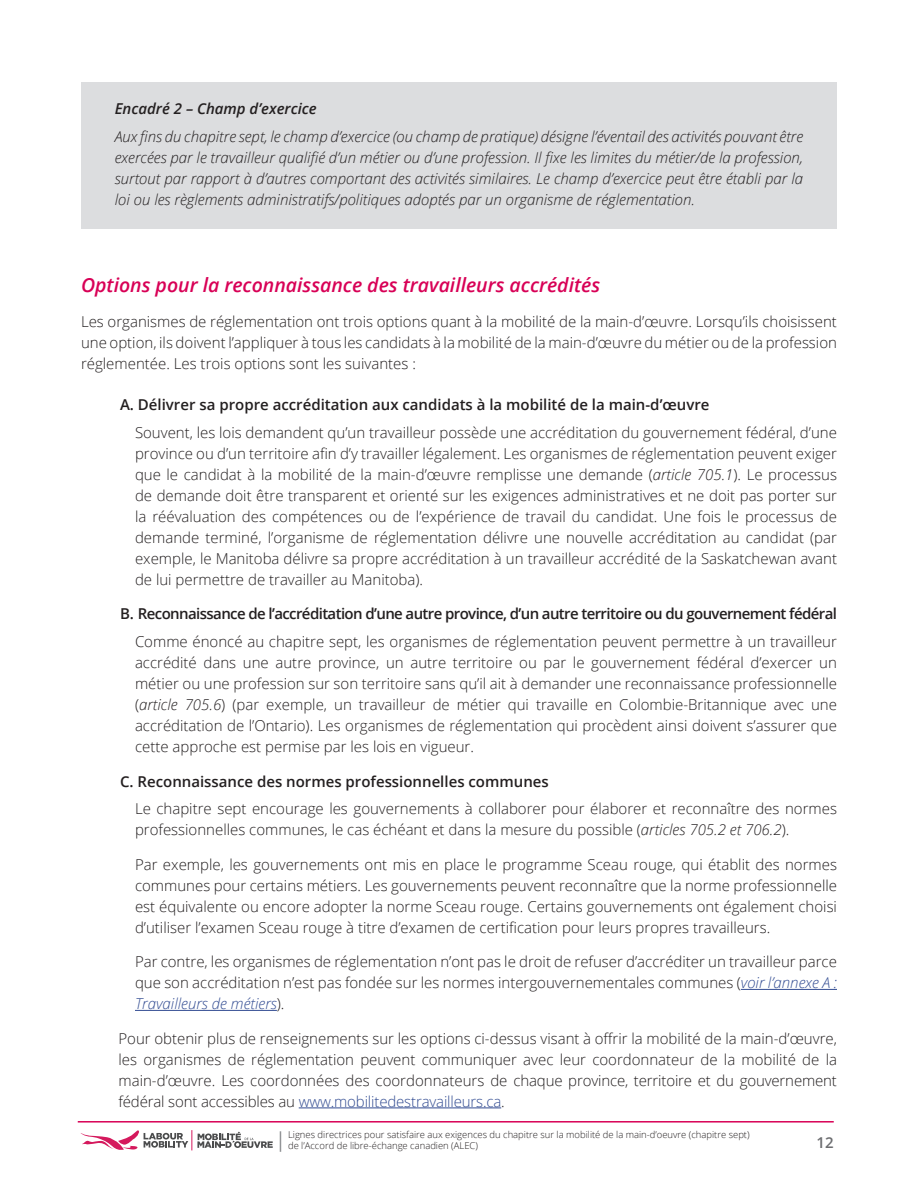
<style>
.page{position:relative;width:918px;height:1188px;background:#fff}
.page>*{position:absolute;margin:0;border:0;box-sizing:border-box;transform-origin:0 0}
.sous_titre{font:italic 600 19.5px "Open Sans";color:#d80056}
.boulet{font:300 15px/21px "Open Sans";color:#231f20;text-align:justify}
.texte_boite_italique{font:italic 300 15px/21px "Open Sans";color:#231f20;text-align:justify}
.Texte_courant{font:300 15px/21px "Open Sans";color:#231f20;text-align:justify}
.boulet-2{font:600 15px "Open Sans";color:#231f20}
.boulet-3{font:600 15px "Open Sans";letter-spacing:-.04em;color:#231f20}
.Box{font:italic 600 15px "Open Sans";color:#231f20}
.t1{font:600 15px "Open Sans";color:#6c6d70}
.t2{font:300 9.45px/11.4px "Open Sans";color:#231f20}
.s1{font-style:italic}
.s2{font-style:italic;color:#324c92}
.s3{color:#324c92}
</style>
<div class="page">
<hr style="left:78px;top:1121px;width:756px;height:2px;background:#d80056">
<svg style="left:80px;top:1130px;width:193px;height:20px"></svg>
<svg style="left:280px;top:1131px;width:1px;height:21px"></svg>
<div style="left:81px;top:82px;width:756px;height:56px;background:#dcdddf"></div>
<div style="left:81px;top:110px;width:756px;height:119px;background:#dcdddf"></div>
<hr style="left:741px;top:989px;width:96px;height:1px;background:#324c92">
<hr style="left:135px;top:1010px;width:142px;height:1px;background:#324c92">
<hr style="left:299px;top:1108px;width:202px;height:1px;background:#324c92">
<p class="Box" style="left:115px;top:99px;width:203px">Encadré 2 – Champ d’exercice</p>
<p class="texte_boite_italique" style="left:115px;top:126px;width:690px">Aux fins du chapitre sept, le champ d’exercice (ou champ de pratique) désigne l’éventail des activités pouvant être exercées par le travailleur qualifié d’un métier ou d’une profession. Il fixe les limites du métier/de la profession, surtout par rapport à d’autres comportant des activités similaires. Le champ d’exercice peut être établi par la loi ou les règlements administratifs/politiques adoptés par un organisme de réglementation.</p>
<p class="sous_titre" style="left:81px;top:272px;width:521px">Options pour la reconnaissance des travailleurs accrédités</p>
<p class="Texte_courant" style="left:81px;top:310px;width:758px">Les organismes de réglementation ont trois options quant à la mobilité de la main-d’œuvre. Lorsqu’ils choisissent une option, ils doivent l’appliquer à tous les candidats à la mobilité de la main-d’œuvre du métier ou de la profession réglementée. Les trois options sont les suivantes :</p>
<p class="boulet-2" style="left:120px;top:394px;width:591px">A. Délivrer sa propre accréditation aux candidats à la mobilité de la main-d’œuvre</p>
<p class="boulet" style="left:135px;top:421px;width:704px">Souvent, les lois demandent qu’un travailleur possède une accréditation du gouvernement fédéral, d’une province ou d’un territoire afin d’y travailler légalement. Les organismes de réglementation peuvent exiger que le candidat à la mobilité de la main-d’œuvre remplisse une demande (<span class="s1">article 705.1</span>). Le processus de demande doit être transparent et orienté sur les exigences administratives et ne doit pas porter sur la réévaluation des compétences ou de l’expérience de travail du candidat. Une fois le processus de demande terminé, l’organisme de réglementation délivre une nouvelle accréditation au candidat (par exemple, le Manitoba délivre sa propre accréditation à un travailleur accrédité de la Saskatchewan avant de lui permettre de travailler au Manitoba).</p>
<p class="boulet-3" style="left:120px;top:604px;width:719px">B. Reconnaissance de l’accréditation d’une autre province, d’un autre territoire ou du gouvernement fédéral</p>
<p class="boulet" style="left:135px;top:631px;width:704px">Comme énoncé au chapitre sept, les organismes de réglementation peuvent permettre à un travailleur accrédité dans une autre province, un autre territoire ou par le gouvernement fédéral d’exercer un métier ou une profession sur son territoire sans qu’il ait à demander une reconnaissance professionnelle (<span class="s1">article 705.6</span>) (par exemple, un travailleur de métier qui travaille en Colombie-Britannique avec une accréditation de l’Ontario). Les organismes de réglementation qui procèdent ainsi doivent s’assurer que cette approche est permise par les lois en vigueur.</p>
<p class="boulet-2" style="left:120px;top:771px;width:430px">C. Reconnaissance des normes professionnelles communes</p>
<p class="boulet" style="left:135px;top:798px;width:704px">Le chapitre sept encourage les gouvernements à collaborer pour élaborer et reconnaître des normes professionnelles communes, le cas échéant et dans la mesure du possible (<span class="s1">articles 705.2 et 706.2</span>).</p>
<p class="boulet" style="left:135px;top:853px;width:704px">Par exemple, les gouvernements ont mis en place le programme Sceau rouge, qui établit des normes communes pour certains métiers. Les gouvernements peuvent reconnaître que la norme professionnelle est équivalente ou encore adopter la norme Sceau rouge. Certains gouvernements ont également choisi d’utiliser l’examen Sceau rouge à titre d’examen de certification pour leurs propres travailleurs.</p>
<p class="boulet" style="left:135px;top:951px;width:704px">Par contre, les organismes de réglementation n’ont pas le droit de refuser d’accréditer un travailleur parce que son accréditation n’est pas fondée sur les normes intergouvernementales communes (<span class="s2">voir l’annexe A :<br>Travailleurs de métiers</span>).</p>
<p class="boulet" style="left:118px;top:1027px;width:720px">Pour obtenir plus de renseignements sur les options ci-dessus visant à offrir la mobilité de la main-d’œuvre, les organismes de réglementation peuvent communiquer avec leur coordonnateur de la mobilité de la main-d’œuvre. Les coordonnées des coordonnateurs de chaque province, territoire et du gouvernement fédéral sont accessibles au <span class="s3">www.mobilitedestravailleurs.ca</span>.</p>
<p class="t2" style="left:288px;top:1128px;width:463px">Lignes directrices pour satisfaire aux exigences du chapitre sur la mobilité de la main-d’oeuvre (chapitre sept) de l’Accord de libre-échange canadien (ALEC)</p>
<p class="t1" style="left:817px;top:1132px;width:19px">12</p>
</div>
